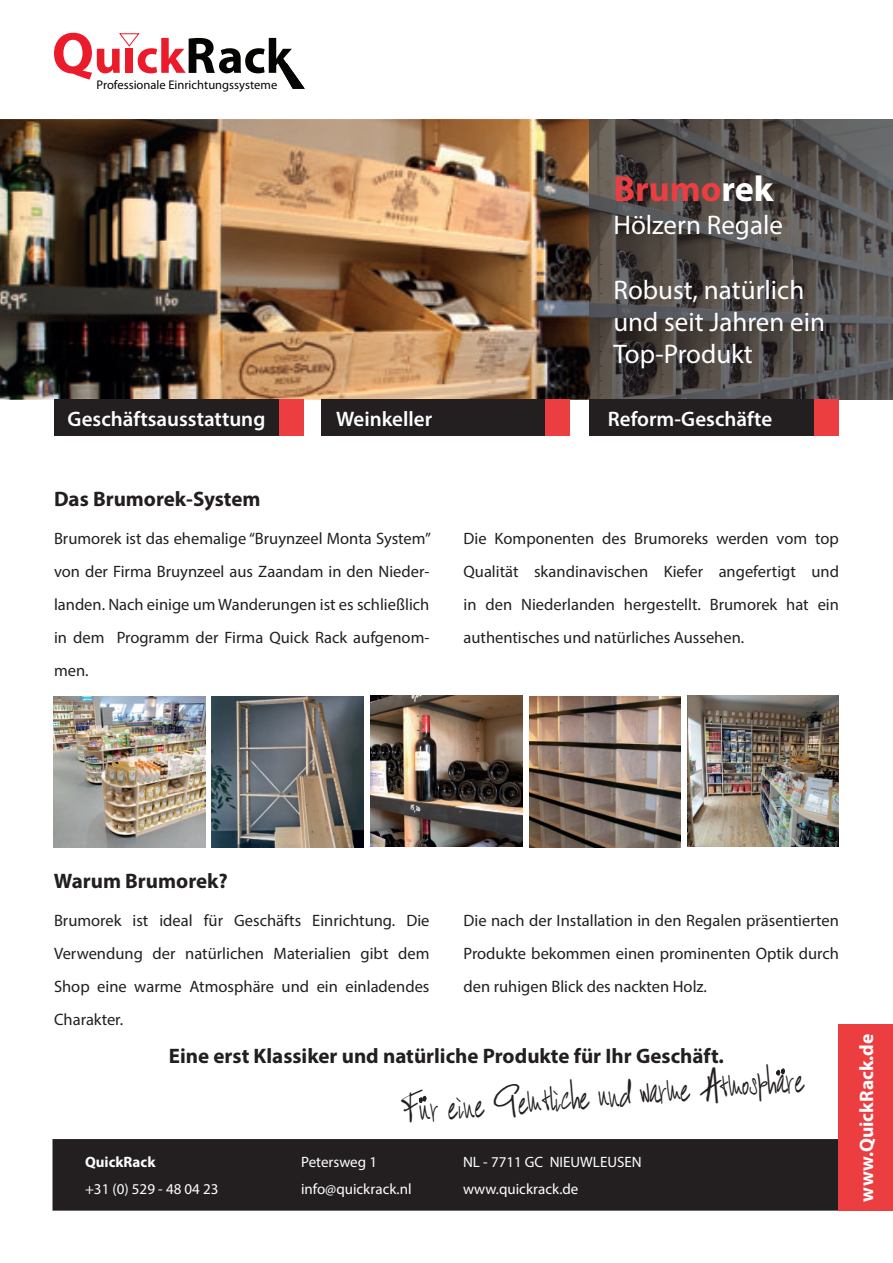
<style>
.page{position:relative;width:893px;height:1263px;background:#fff}
.page>*{position:absolute;margin:0;border:0;box-sizing:border-box;transform-origin:0 0}
.t1{font:43.5px "BART Handschrift";color:#231f20}
.t2{font:700 36px "Myriad Pro";color:#ec3d41}
.t3{font:27px/32.4px "Myriad Pro";color:#fff}
.t4{font:700 21px "Myriad Pro";color:#231f20}
.t5{font:600 21px "Myriad Pro";color:#fff}
.t6{font:700 19.5px "Myriad Pro";color:#fff}
.t7{font:16.5px/33px "Myriad Pro";color:#231f20;text-align:justify}
.t8{font:15px "Myriad Pro";color:#fff}
.t9{font:700 15px "Myriad Pro";color:#fff}
.t10{font:12.6px "Myriad Pro";color:#050504}
.s1{color:#fff}
</style>
<div class="page">
<div style="left:54px;top:1140px;width:805px;height:69px;background:#231f20"></div>
<div style="left:52px;top:1139px;width:808px;height:71px;border:3px solid #231f20"></div>
<svg style="left:54px;top:33px;width:250px;height:56px"></svg>
<img style="left:0;top:119px;width:589px;height:281px">
<img style="left:589px;top:119px;width:303px;height:281px">
<div style="left:839px;top:1024px;width:53px;height:186px;background:#ec3d41"></div>
<div style="left:54px;top:400px;width:225px;height:36px;background:#231f20"></div>
<div style="left:279px;top:400px;width:25px;height:36px;background:#ec3d41"></div>
<div style="left:322px;top:400px;width:225px;height:36px;background:#231f20"></div>
<div style="left:546px;top:400px;width:24px;height:36px;background:#ec3d41"></div>
<div style="left:589px;top:400px;width:225px;height:36px;background:#231f20"></div>
<div style="left:814px;top:400px;width:25px;height:36px;background:#ec3d41"></div>
<img style="left:54px;top:696px;width:152px;height:151px">
<img style="left:371px;top:696px;width:151px;height:151px">
<img style="left:687px;top:696px;width:152px;height:150px">
<img style="left:529px;top:696px;width:152px;height:151px">
<img style="left:212px;top:696px;width:152px;height:151px">
<svg style="left:777px;top:1069px;width:8px;height:6px"></svg>
<svg style="left:419px;top:1096px;width:8px;height:6px"></svg>
<p class="t10" style="left:97px;top:77px;width:182px">Professionale Einrichtungssysteme</p>
<h2 class="t2" style="left:613px;top:166px;width:161px">Brumo<span class="s1">rek</span></h2>
<h3 class="t3" style="left:613px;top:208px;width:171px">Hölzern Regale</h3>
<h3 class="t3" style="left:613px;top:273px;width:213px">Robust, natürlich und seit Jahren ein<br>Top-Produkt</h3>
<p class="t5" style="left:68px;top:405px;width:199px">Geschäftsausstattung</p>
<p class="t5" style="left:336px;top:405px;width:98px">Weinkeller</p>
<p class="t5" style="left:608px;top:405px;width:166px">Reform-Geschäfte</p>
<p class="t4" style="left:54px;top:486px;width:208px">Das Brumorek-System</p>
<p class="t7" style="left:54px;top:522px;width:378px">Brumorek ist das ehemalige “Bruynzeel Monta System” von der Firma Bruynzeel aus Zaandam in den Nieder&shy;landen. Nach einige um Wanderungen ist es schließlich in dem Programm der Firma Quick Rack aufgenom&shy;men.</p>
<p class="t7" style="left:463px;top:522px;width:377px">Die Komponenten des Brumoreks werden vom top Qualität skandinavischen Kiefer angefertigt und in den Niederlanden hergestellt. Brumorek hat ein authentisches und natürliches Aussehen.</p>
<p class="t4" style="left:54px;top:867px;width:175px">Warum Brumorek?</p>
<p class="t7" style="left:54px;top:904px;width:377px">Brumorek ist ideal für Geschäfts Einrichtung. Die Verwendung der natürlichen Materialien gibt dem Shop eine warme Atmosphäre und ein einladendes Charakter.</p>
<p class="t7" style="left:463px;top:904px;width:377px">Die nach der Installation in den Regalen präsentierten Produkte bekommen einen prominenten Optik durch den ruhigen Blick des nackten Holz.</p>
<p class="t4" style="left:169px;top:1042px;width:557px">Eine erst Klassiker und natürliche Produkte für Ihr Geschäft.</p>
<h1 class="t1" style="left:400px;top:1081px;width:405px;rotate:-4deg">Füur eine Gemütliche und warme Atmosphaäre</h1>
<p class="t9" style="left:85px;top:1152px;width:72px">QuickRack</p>
<p class="t8" style="left:301px;top:1153px;width:78px">Petersweg 1</p>
<p class="t8" style="left:463px;top:1153px;width:180px">NL - 7711 GC NIEUWLEUSEN</p>
<p class="t8" style="left:85px;top:1180px;width:135px">+31 (0) 529 - 48 04 23</p>
<p class="t8" style="left:301px;top:1180px;width:112px">info@quickrack.nl</p>
<p class="t8" style="left:463px;top:1180px;width:117px">www.quickrack.de</p>
<p class="t6" style="left:854px;top:1201px;width:169px;rotate:-90deg">www.QuickRack.de</p>
</div>
